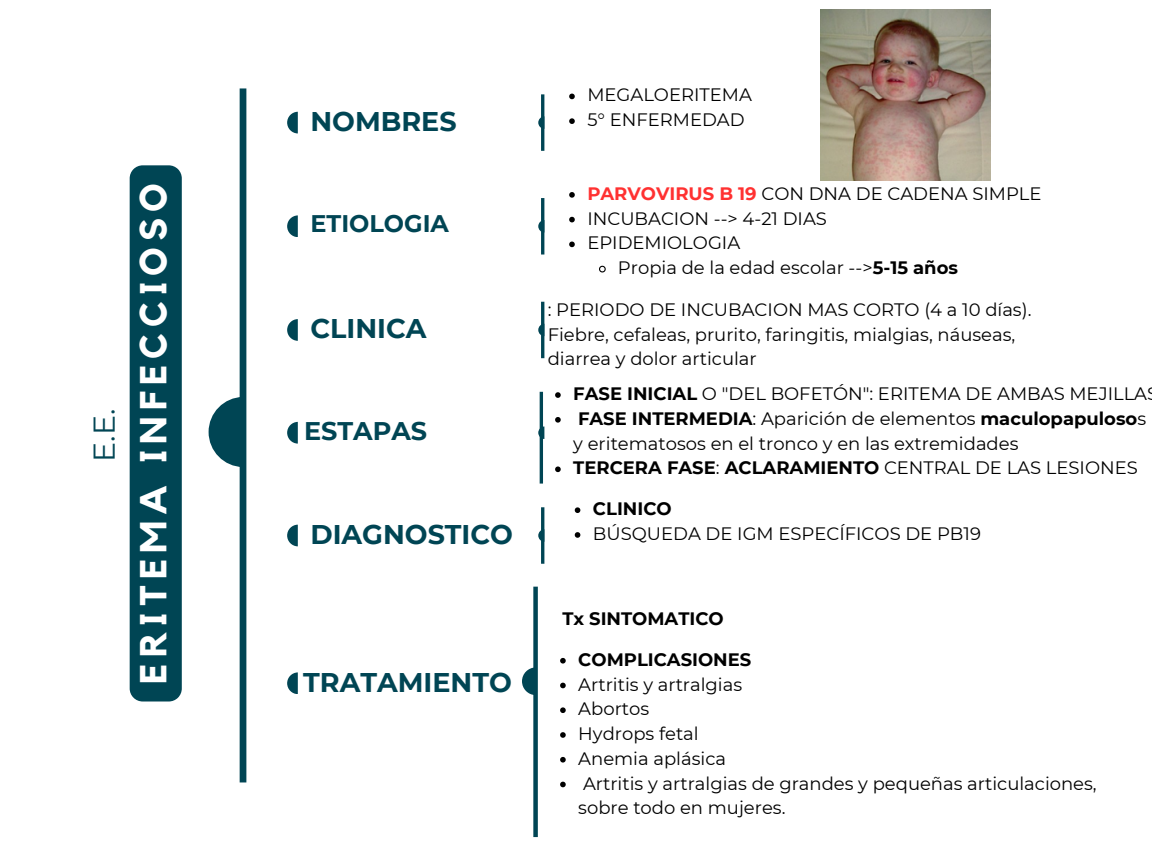
<style>
.page{position:relative;width:1152px;height:864px;background:#fff}
.page>*{position:absolute;margin:0;border:0;box-sizing:border-box;transform-origin:0 0}
.t1{font:700 37.5px "Kollektif";letter-spacing:.16em;color:#fff}
.t2{font:30px "Montserrat";color:#004554}
.t3{font:700 27px "Montserrat";color:#004554}
.t4{font:700 25.5px "Montserrat";color:#004554}
.t5{font:700 24px "Montserrat";color:#004554}
.t6{font:18px/24.8px "Montserrat";color:#000}
.t7{font:700 18px "Montserrat";color:#000}
.s1{font-weight:700;color:#ff3131}
.s2{font-weight:700}
.s3{font-weight:400}
</style>
<div class="page">
<div style="left:240px;top:88px;width:6px;height:694px;background:#004554"></div>
<svg style="left:209px;top:397px;width:31px;height:70px"></svg>
<svg style="left:288px;top:112px;width:10px;height:21px"></svg>
<hr style="left:541px;top:94px;width:3px;height:57px;background:#004554">
<svg style="left:539px;top:117px;width:2px;height:11px"></svg>
<svg style="left:288px;top:215px;width:10px;height:22px"></svg>
<hr style="left:541px;top:198px;width:3px;height:57px;background:#004554">
<svg style="left:539px;top:221px;width:2px;height:11px"></svg>
<svg style="left:288px;top:319px;width:10px;height:21px"></svg>
<hr style="left:541px;top:302px;width:3px;height:56px;background:#004554">
<svg style="left:539px;top:325px;width:2px;height:10px"></svg>
<svg style="left:288px;top:422px;width:10px;height:21px"></svg>
<hr style="left:540px;top:392px;width:3px;height:92px;background:#004554">
<svg style="left:539px;top:426px;width:5px;height:13px"></svg>
<svg style="left:288px;top:525px;width:10px;height:21px"></svg>
<hr style="left:541px;top:507px;width:3px;height:57px;background:#004554">
<svg style="left:539px;top:530px;width:2px;height:11px"></svg>
<svg style="left:288px;top:672px;width:10px;height:22px"></svg>
<div style="left:533px;top:587px;width:5px;height:250px;background:#004554"></div>
<svg style="left:522px;top:667px;width:12px;height:28px"></svg>
<img style="left:821px;top:9px;width:170px;height:171px">
<div style="left:130px;top:165px;width:52px;height:537px;background:#004554"></div>
<svg style="left:569px;top:94px;width:6px;height:5px"></svg>
<svg style="left:569px;top:118px;width:6px;height:6px"></svg>
<svg style="left:569px;top:192px;width:6px;height:6px"></svg>
<svg style="left:569px;top:217px;width:6px;height:5px"></svg>
<svg style="left:569px;top:242px;width:6px;height:5px"></svg>
<svg style="left:599px;top:265px;width:7px;height:8px"></svg>
<svg style="left:555px;top:392px;width:6px;height:6px"></svg>
<svg style="left:555px;top:417px;width:6px;height:6px"></svg>
<svg style="left:555px;top:466px;width:6px;height:6px"></svg>
<svg style="left:575px;top:507px;width:5px;height:6px"></svg>
<svg style="left:575px;top:532px;width:5px;height:6px"></svg>
<svg style="left:560px;top:658px;width:6px;height:6px"></svg>
<svg style="left:560px;top:683px;width:6px;height:5px"></svg>
<svg style="left:560px;top:707px;width:6px;height:6px"></svg>
<svg style="left:560px;top:732px;width:6px;height:6px"></svg>
<svg style="left:560px;top:757px;width:6px;height:6px"></svg>
<svg style="left:560px;top:782px;width:6px;height:5px"></svg>
<p class="t2" style="left:86px;top:462px;width:54px;rotate:-90deg">E.E.</p>
<p class="t1" style="left:136px;top:684px;width:502px;rotate:-90deg">ERITEMA INFECCIOSO</p>
<h3 class="t3" style="left:310px;top:105px;width:148px">NOMBRES</h3>
<h1 class="t5" style="left:310px;top:208px;width:140px">ETIOLOGIA</h1>
<p class="t3" style="left:310px;top:312px;width:118px">CLINICA</p>
<p class="t4" style="left:304px;top:416px;width:125px">ESTAPAS</p>
<h2 class="t3" style="left:310px;top:518px;width:204px">DIAGNOSTICO</h2>
<p class="t3" style="left:303px;top:666px;width:210px">TRATAMIENTO</p>
<h2 class="t6" style="left:587px;top:83px;width:166px">MEGALOERITEMA</h2>
<p class="t6" style="left:587px;top:107px;width:159px">5° ENFERMEDAD</p>
<h4 class="t6" style="left:587px;top:181px;width:456px"><span class="s1">PARVOVIRUS B 19</span> CON DNA DE CADENA SIMPLE</h4>
<p class="t6" style="left:587px;top:206px;width:241px">INCUBACION --&gt; 4-21 DIAS</p>
<p class="t6" style="left:587px;top:231px;width:154px">EPIDEMIOLOGIA</p>
<p class="t6" style="left:618px;top:255px;width:342px">Propia de la edad escolar --&gt;<span class="s2">5-15 años</span></p>
<p class="t6" style="left:548px;top:297px;width:485px">: PERIODO DE INCUBACION MAS CORTO (4 a 10 días).<br>Fiebre, cefaleas, prurito, faringitis, mialgias, náuseas, diarrea y dolor articular</p>
<p class="t6" style="left:573px;top:381px;width:575px"><span class="s2">FASE INICIAL</span> O "DEL BOFETÓN": ERITEMA DE AMBAS MEJILLA</p>
<p class="t6" style="left:573px;top:406px;width:574px"><span class="s2">FASE INTERMEDIA</span>: Aparición de elementos <span class="s2">maculopapuloso</span>s y eritematosos en el tronco y en las extremidades</p>
<p class="t7" style="left:573px;top:457px;width:566px">TERCERA FASE<span class="s3">:</span> ACLARAMIENTO <span class="s3">CENTRAL DE LAS LESIONES</span></p>
<p class="t7" style="left:593px;top:498px;width:80px">CLINICO</p>
<p class="t6" style="left:593px;top:521px;width:389px">BÚSQUEDA DE IGM ESPECÍFICOS DE PB19</p>
<h4 class="t7" style="left:562px;top:607px;width:163px">Tx SINTOMATICO</h4>
<p class="t7" style="left:578px;top:648px;width:175px">COMPLICASIONES</p>
<p class="t6" style="left:578px;top:672px;width:165px">Artritis y artralgias</p>
<p class="t6" style="left:578px;top:696px;width:72px">Abortos</p>
<p class="t6" style="left:578px;top:721px;width:122px">Hydrops fetal</p>
<p class="t6" style="left:578px;top:746px;width:149px">Anemia aplásica</p>
<h2 class="t6" style="left:578px;top:771px;width:520px">Artritis y artralgias de grandes y pequeñas articulaciones, sobre todo en mujeres.</h2>
</div>
